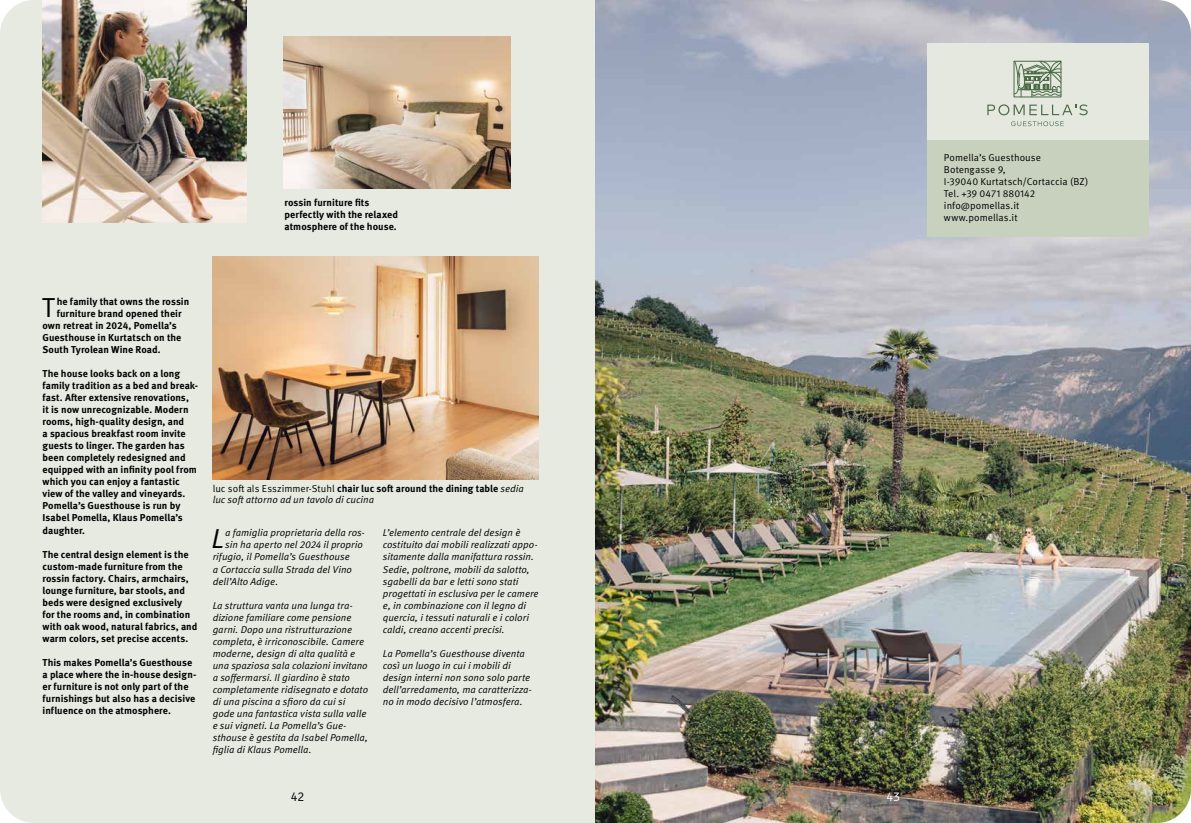
<style>
.page{position:relative;width:1191px;height:823px;background:#fff}
.page>*{position:absolute;margin:0;border:0;box-sizing:border-box;transform-origin:0 0}
.t1{font:27.5px "Meta OT Norm";color:#000}
.t2{font:27.5px "Meta OT Norm Ita";color:#000}
.t3{font:300 13px "Signika";color:#000}
.t4{font:300 13px "Signika";color:#fff}
.t5{font:700 10px/12px "Meta OT";color:#000}
.t6{font:10px/12px "Meta OT Norm Ita";color:#000}
.t7{font:10px/12px "Meta OT Norm";letter-spacing:.005em;color:#000}
.s1{font-family:"Meta OT Norm";font-weight:400}
.s2{font-family:"Meta OT Norm Ita";font-weight:400}
</style>
<div class="page">
<img style="left:0;top:0;width:1191px;height:822px">
<p class="t5" style="left:284px;top:197px;width:115px">rossin furniture fits perfectly with the relaxed atmosphere of the house.</p>
<h1 class="t1" style="left:42px;top:291px;width:14px">T</h1>
<p class="t5" style="left:57px;top:296px;width:134px">he family that owns the rossin</p>
<p class="t5" style="left:57px;top:308px;width:126px">furniture brand opened their</p>
<p class="t5" style="left:43px;top:320px;width:136px">own retreat in 2024, Pomella’s</p>
<p class="t5" style="left:43px;top:332px;width:140px">Guesthouse in Kurtatsch on the</p>
<p class="t5" style="left:43px;top:344px;width:120px">South Tyrolean Wine Road.</p>
<p class="t5" style="left:43px;top:368px;width:157px">The house looks back on a long family tradition as a bed and break&shy;fast. After extensive renovations,<br>it is now unrecognizable. Modern rooms, high-quality design, and<br>a spacious breakfast room invite guests to linger. The garden has been completely redesigned and equipped with an infinity pool from which you can enjoy a fantastic view of the valley and vineyards.<br>Pomella’s Guesthouse is run by<br>Isabel Pomella, Klaus Pomella’s daughter.</p>
<p class="t5" style="left:43px;top:548px;width:156px">The central design element is the custom-made furniture from the rossin factory. Chairs, armchairs, lounge furniture, bar stools, and beds were designed exclusively<br>for the rooms and, in combination with oak wood, natural fabrics, and warm colors, set precise accents.</p>
<p class="t5" style="left:43px;top:656px;width:155px">This makes Pomella’s Guesthouse a place where the in-house design&shy;er furniture is not only part of the furnishings but also has a decisive influence on the atmosphere.</p>
<p class="t5" style="left:213px;top:482px;width:313px"><span class="s1">luc soft als Esszimmer-Stuhl</span> chair luc soft around the dining table <span class="s2">sedia</span></p>
<p class="t6" style="left:213px;top:493px;width:163px">luc soft attorno ad un tavolo di cucina</p>
<h1 class="t2" style="left:211px;top:522px;width:14px">L</h1>
<p class="t6" style="left:225px;top:527px;width:141px">a famiglia proprietaria della ros-</p>
<p class="t6" style="left:225px;top:539px;width:139px">sin ha aperto nel 2024 il proprio</p>
<p class="t6" style="left:213px;top:551px;width:139px">rifugio, il Pomella’s Guesthouse</p>
<p class="t6" style="left:213px;top:563px;width:141px">a Cortaccia sulla Strada del Vino</p>
<p class="t6" style="left:213px;top:575px;width:67px">dell’Alto Adige.</p>
<p class="t6" style="left:213px;top:599px;width:157px">La struttura vanta una lunga tra&shy;dizione familiare come pensione garni. Dopo una ristrutturazione completa, è irriconoscibile. Camere moderne, design di alta qualità e una spaziosa sala colazioni invitano a soffermarsi. Il giardino è stato completamente ridisegnato e dotato di una piscina a sfioro da cui si gode una fantastica vista sulla valle e sui vigneti. La Pomella’s Gue&shy;sthouse è gestita da Isabel Pomella, figlia di Klaus Pomella.</p>
<p class="t6" style="left:383px;top:527px;width:157px">L’elemento centrale del design è costituito dai mobili realizzati appo&shy;sitamente dalla manifattura rossin.<br>Sedie, poltrone, mobili da salotto, sgabelli da bar e letti sono stati progettati in esclusiva per le camere e, in combinazione con il legno di quercia, i tessuti naturali e i colori caldi, creano accenti precisi.</p>
<p class="t6" style="left:383px;top:647px;width:151px">La Pomella’s Guesthouse diventa così un luogo in cui i mobili di design interni non sono solo parte dell’arredamento, ma caratterizza&shy;no in modo decisivo l’atmosfera.</p>
<h2 class="t3" style="left:291px;top:789px;width:15px">42</h2>
<h2 class="t4" style="left:886px;top:789px;width:15px">43</h2>
<p class="t7" style="left:944px;top:151px;width:146px">Pomella’s Guesthouse<br>Botengasse 9,<br>I-39040 Kurtatsch/Cortaccia (BZ)<br>Tel. +39 0471 880142 info@pomellas.it www.pomellas.it</p>
</div>
